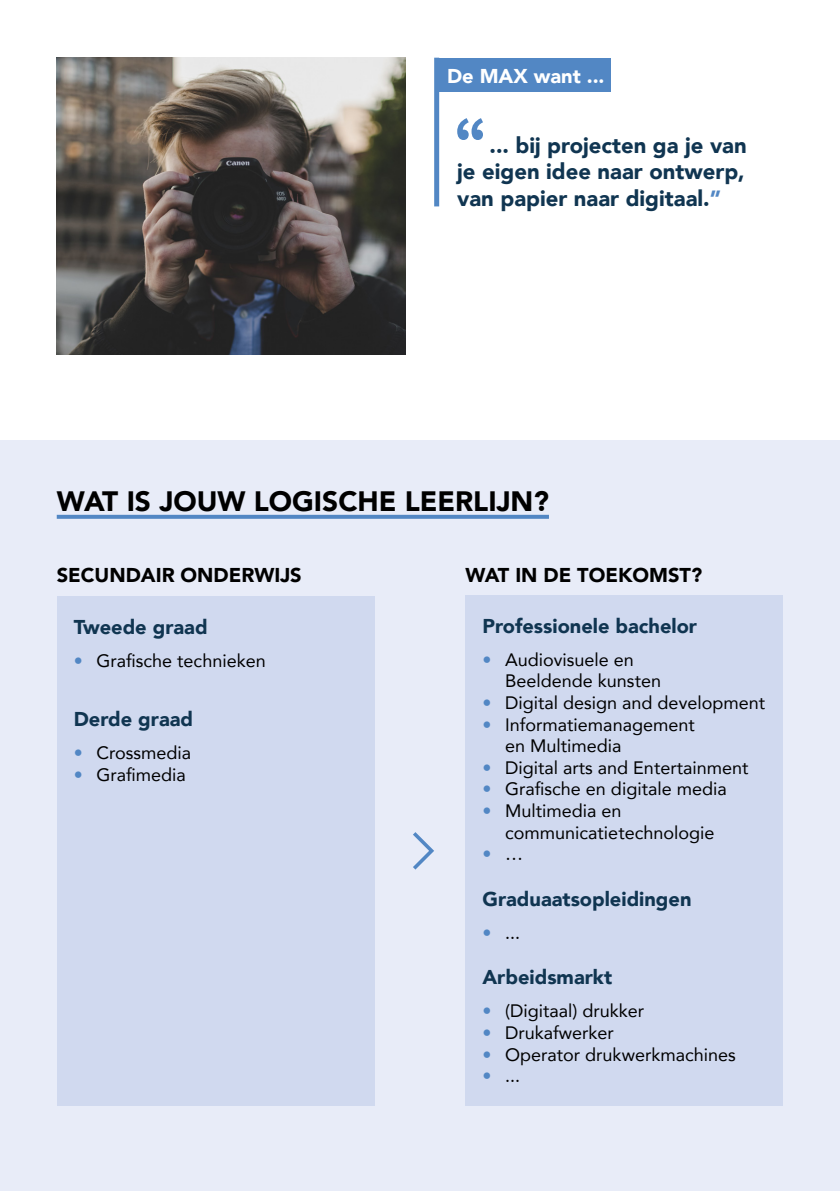
<style>
.page{position:relative;width:840px;height:1191px;background:#fff}
.page>*{position:absolute;margin:0;border:0;box-sizing:border-box;transform-origin:0 0}
.t1{font:900 28px "Avenir";color:#000}
.t2{font:900 22px/26.4px "Avenir";color:#103551;text-align:justify}
.t3{font:900 20px "Avenir";color:#103551}
.t4{font:900 20px "Avenir";color:#000}
.t5{font:900 20px "Avenir";color:#fff}
.t6{font:18px/21.6px "Avenir";color:#000}
.t7{font:18px "Avenir";color:#5287c4}
.s1{color:#5287c4}
.s2{color:#000}
</style>
<div class="page">
<div style="left:0;top:441px;width:839px;height:750px;background:#e8ecf8"></div>
<img style="left:57px;top:58px;width:348px;height:296px">
<div style="left:439px;top:58px;width:171px;height:33px;background:#5287c4"></div>
<svg style="left:413px;top:832px;width:21px;height:38px"></svg>
<svg style="left:57px;top:515px;width:491px;height:4px;background:#588bc6"></svg>
<div style="left:434px;top:58px;width:5px;height:148px;background:#5287c4"></div>
<svg style="left:457px;top:118px;width:25px;height:22px"></svg>
<div style="left:465px;top:596px;width:317px;height:510px;background:#d0d9ef"></div>
<div style="left:57px;top:596px;width:317px;height:510px;background:#d0d9ef"></div>
<p class="t5" style="left:447px;top:59px;width:159px">De MAX want ...</p>
<p class="t2" style="left:457px;top:131px;width:291px;text-indent:32px">... bij projecten ga je van je eigen idee naar ontwerp, van papier naar digitaal.<span class="s1">”</span></p>
<h1 class="t1" style="left:57px;top:477px;width:493px">WAT IS JOUW LOGISCHE LEERLIJN?</h1>
<p class="t4" style="left:57px;top:558px;width:246px">SECUNDAIR ONDERWIJS</p>
<p class="t4" style="left:465px;top:558px;width:238px">WAT IN DE TOEKOMST?</p>
<p class="t3" style="left:74px;top:609px;width:135px">Tweede graad</p>
<p class="t6" style="left:74px;top:649px;width:193px"><span class="s1">•</span> Grafische technieken</p>
<p class="t3" style="left:74px;top:702px;width:121px">Derde graad</p>
<p class="t6" style="left:74px;top:741px;width:119px"><span class="s1">•</span> Crossmedia</p>
<p class="t6" style="left:74px;top:763px;width:114px"><span class="s1">•</span> Grafimedia</p>
<p class="t3" style="left:482px;top:608px;width:216px">Professionele bachelor</p>
<p class="t6" style="left:505px;top:648px;width:157px;text-indent:-23px"><span class="s1">•</span> Audiovisuele en<br>Beeldende kunsten</p>
<p class="t6" style="left:482px;top:691px;width:284px"><span class="s1">•</span> Digital design and development</p>
<p class="t6" style="left:505px;top:713px;width:191px;text-indent:-23px"><span class="s1">•</span> Informatiemanagement en Multimedia</p>
<p class="t6" style="left:482px;top:756px;width:267px"><span class="s1">•</span> Digital arts and Entertainment</p>
<p class="t6" style="left:482px;top:778px;width:246px"><span class="s1">•</span> Grafische en digitale media</p>
<p class="t6" style="left:505px;top:799px;width:211px;text-indent:-23px"><span class="s1">•</span> Multimedia en communicatietechnologie</p>
<p class="t7" style="left:482px;top:839px;width:42px">• <span class="s2">…</span></p>
<p class="t3" style="left:482px;top:881px;width:210px">Graduaatsopleidingen</p>
<p class="t6" style="left:482px;top:921px;width:39px"><span class="s1">•</span> ...</p>
<p class="t3" style="left:482px;top:960px;width:131px">Arbeidsmarkt</p>
<p class="t6" style="left:482px;top:999px;width:163px"><span class="s1">•</span> (Digitaal) drukker</p>
<p class="t6" style="left:482px;top:1021px;width:133px"><span class="s1">•</span> Drukafwerker</p>
<p class="t6" style="left:482px;top:1043px;width:255px"><span class="s1">•</span> Operator drukwerkmachines</p>
<p class="t6" style="left:482px;top:1064px;width:39px"><span class="s1">•</span> ...</p>
</div>
